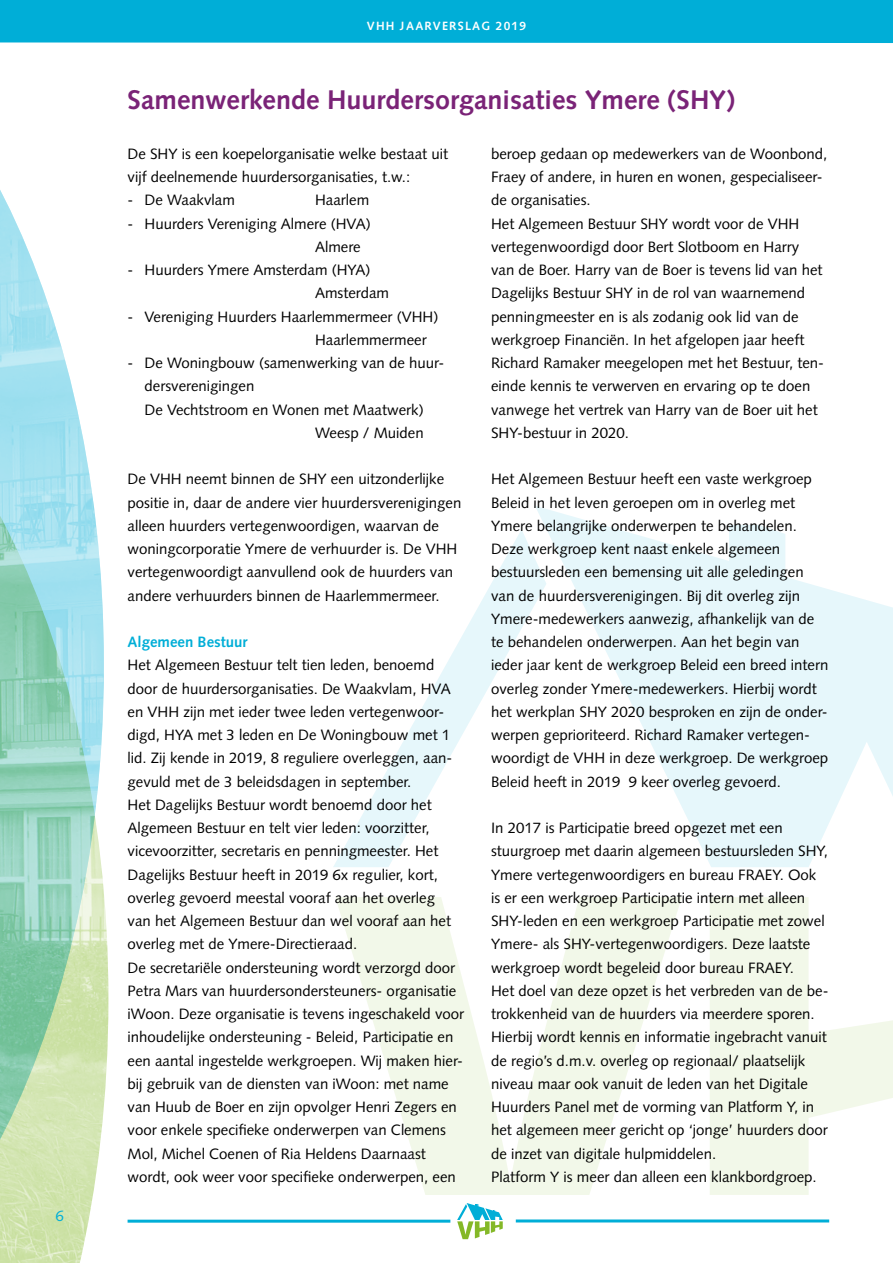
<style>
.page{position:relative;width:893px;height:1263px;background:#fff}
.page>*{position:absolute;margin:0;border:0;box-sizing:border-box;transform-origin:0 0}
.t1{font:700 27px "Syntax LT Std";color:#7a2377}
.t2{font:15px/23.2px "Syntax LT Std";color:#000}
.t3{font:700 15px "Syntax LT Std";color:#00aed7}
.t4{font:15px "Syntax LT Std";color:#00aed7}
.t5{font:700 12px "Syntax LT Std";letter-spacing:.1em;color:#fff}
</style>
<div class="page">
<img style="left:0;top:190px;width:49px;height:115px">
<img style="left:0;top:305px;width:108px;height:958px">
<svg style="left:710px;top:897px;width:183px;height:298px;fill:#f2f8e9"></svg>
<svg style="left:335px;top:897px;width:347px;height:298px;fill:#f2f8e9"></svg>
<svg style="left:535px;top:506px;width:358px;height:361px;fill:#e6f7fb"></svg>
<svg style="left:333px;top:529px;width:213px;height:338px"></svg>
<div style="left:759px;top:525px;width:26px;height:78px;background:#e6f7fb"></div>
<div style="left:729px;top:525px;width:30px;height:59px;background:#e6f7fb"></div>
<hr style="left:128px;top:1220px;width:322px;height:3px;background:#00aed7">
<hr style="left:516px;top:1219px;width:313px;height:3px;background:#00aed7">
<svg style="left:457px;top:1203px;width:46px;height:36px"></svg>
<div style="left:0;top:0;width:893px;height:43px;background:#00aed7"></div>
<p class="t4" style="left:55px;top:1207px;width:10px">6</p>
<p class="t5" style="left:367px;top:19px;width:161px">VHH JAARVERSLAG 2019</p>
<h1 class="t1" style="left:128px;top:84px;width:609px">Samenwerkende Huurdersorganisaties Ymere (SHY)</h1>
<p class="t2" style="left:128px;top:142px;width:322px">De SHY is een koepelorganisatie welke bestaat uit vijf deelnemende huurdersorganisaties, t.w.:</p>
<p class="t2" style="left:128px;top:189px;width:109px">- De Waakvlam</p>
<p class="t2" style="left:315px;top:189px;width:56px">Haarlem</p>
<p class="t2" style="left:315px;top:212px;width:57px;text-indent:-188px">- Huurders Vereniging Almere (HVA)<br>Almere</p>
<p class="t2" style="left:315px;top:258px;width:76px;text-indent:-188px">- Huurders Ymere Amsterdam (HYA)<br>Amsterdam</p>
<p class="t2" style="left:315px;top:305px;width:125px;text-indent:-188px">- Vereniging Huurders Haarlemmermeer (VHH)<br>Haarlemmermeer</p>
<p class="t2" style="left:128px;top:351px;width:318px">- De Woningbouw (samenwerking van de huur-</p>
<p class="t2" style="left:145px;top:375px;width:111px">dersverenigingen</p>
<p class="t2" style="left:145px;top:398px;width:281px">De Vechtstroom en Wonen met Maatwerk)</p>
<p class="t2" style="left:315px;top:421px;width:110px">Weesp / Muiden</p>
<p class="t2" style="left:128px;top:468px;width:335px">De VHH neemt binnen de SHY een uitzonderlijke positie in, daar de andere vier huurdersverenigingen alleen huurders vertegenwoordigen, waarvan de woningcorporatie Ymere de verhuurder is. De VHH vertegenwoordigt aanvullend ook de huurders van andere verhuurders binnen de Haarlemmermeer.</p>
<p class="t3" style="left:128px;top:633px;width:122px">Algemeen Bestuur</p>
<p class="t2" style="left:128px;top:654px;width:338px">Het Algemeen Bestuur telt tien leden, benoemd door de huurdersorganisaties. De Waakvlam, HVA en VHH zijn met ieder twee leden vertegenwoor&shy;digd, HYA met 3 leden en De Woningbouw met 1 lid. Zij kende in 2019, 8 reguliere overleggen, aan&shy;gevuld met de 3 beleidsdagen in september.<br>Het Dagelijks Bestuur wordt benoemd door het Algemeen Bestuur en telt vier leden: voorzitter, vicevoorzitter, secretaris en penningmeester. Het Dagelijks Bestuur heeft in 2019 6x regulier, kort, overleg gevoerd meestal vooraf aan het overleg<br>van het Algemeen Bestuur dan wel vooraf aan het overleg met de Ymere-Directieraad.<br>De secretariële ondersteuning wordt verzorgd door Petra Mars van huurdersondersteuners- organisatie iWoon. Deze organisatie is tevens ingeschakeld voor inhoudelijke ondersteuning - Beleid, Participatie en een aantal ingestelde werkgroepen. Wij maken hier&shy;bij gebruik van de diensten van iWoon: met name van Huub de Boer en zijn opvolger Henri Zegers en voor enkele specifieke onderwerpen van Clemens Mol, Michel Coenen of Ria Heldens Daarnaast wordt, ook weer voor specifieke onderwerpen, een</p>
<p class="t2" style="left:491px;top:142px;width:338px">beroep gedaan op medewerkers van de Woonbond, Fraey of andere, in huren en wonen, gespecialiseer&shy;de organisaties.<br>Het Algemeen Bestuur SHY wordt voor de VHH vertegenwoordigd door Bert Slotboom en Harry<br>van de Boer. Harry van de Boer is tevens lid van het Dagelijks Bestuur SHY in de rol van waarnemend penningmeester en is als zodanig ook lid van de werkgroep Financiën. In het afgelopen jaar heeft Richard Ramaker meegelopen met het Bestuur, ten&shy;einde kennis te verwerven en ervaring op te doen vanwege het vertrek van Harry van de Boer uit het SHY-bestuur in 2020.</p>
<p class="t2" style="left:491px;top:468px;width:339px">Het Algemeen Bestuur heeft een vaste werkgroep Beleid in het leven geroepen om in overleg met Ymere belangrijke onderwerpen te behandelen.<br>Deze werkgroep kent naast enkele algemeen bestuursleden een bemensing uit alle geledingen van de huurdersverenigingen. Bij dit overleg zijn Ymere-medewerkers aanwezig, afhankelijk van de te behandelen onderwerpen. Aan het begin van ieder jaar kent de werkgroep Beleid een breed intern overleg zonder Ymere-medewerkers. Hierbij wordt het werkplan SHY 2020 besproken en zijn de onder&shy;werpen geprioriteerd. Richard Ramaker vertegen&shy;woordigt de VHH in deze werkgroep. De werkgroep Beleid heeft in 2019 9 keer overleg gevoerd.</p>
<p class="t2" style="left:491px;top:816px;width:339px">In 2017 is Participatie breed opgezet met een stuurgroep met daarin algemeen bestuursleden SHY, Ymere vertegenwoordigers en bureau FRAEY. Ook is er een werkgroep Participatie intern met alleen SHY-leden en een werkgroep Participatie met zowel Ymere- als SHY-vertegenwoordigers. Deze laatste werkgroep wordt begeleid door bureau FRAEY.<br>Het doel van deze opzet is het verbreden van de be&shy;trokkenheid van de huurders via meerdere sporen.<br>Hierbij wordt kennis en informatie ingebracht vanuit de regio’s d.m.v. overleg op regionaal/ plaatselijk niveau maar ook vanuit de leden van het Digitale Huurders Panel met de vorming van Platform Y, in het algemeen meer gericht op ‘jonge’ huurders door de inzet van digitale hulpmiddelen.<br>Platform Y is meer dan alleen een klankbordgroep.</p>
</div>
